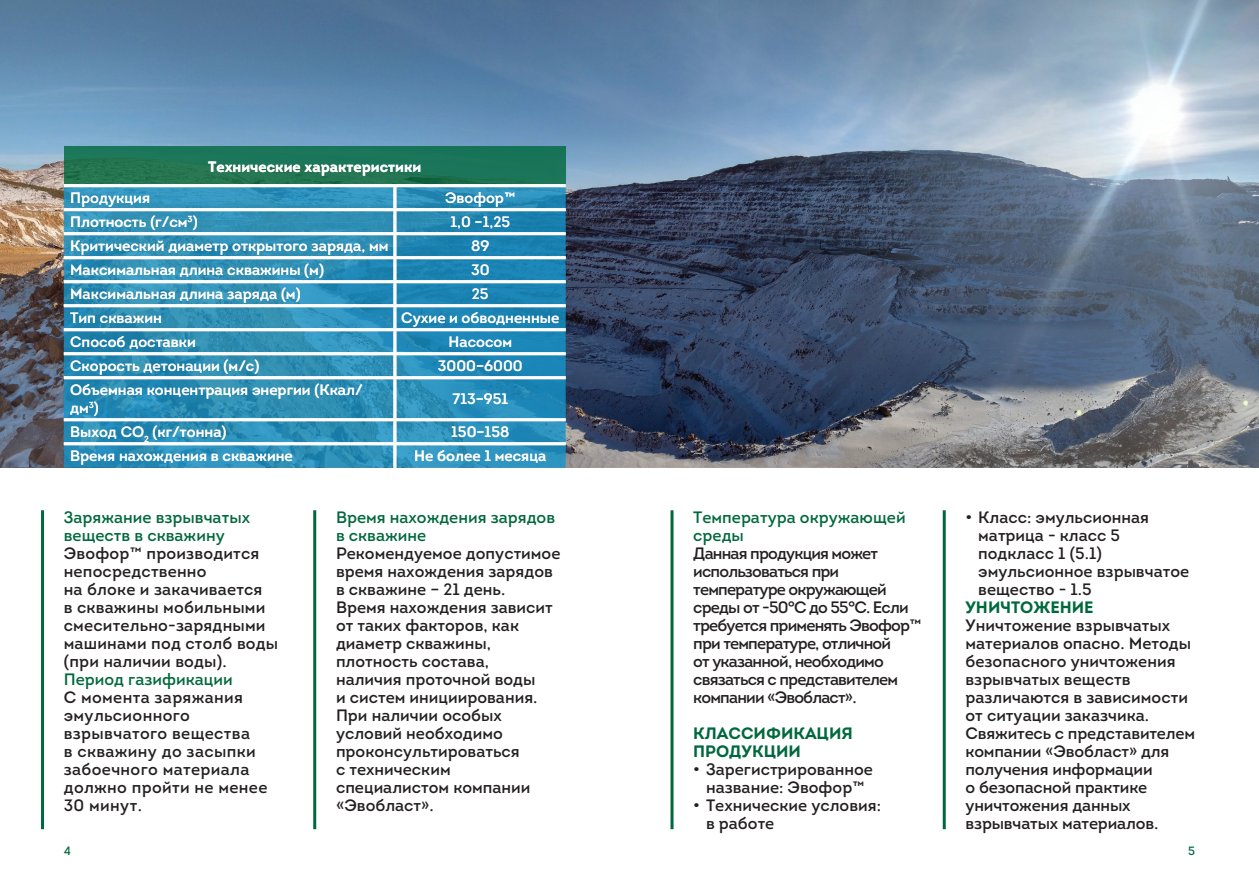
<style>
.page{position:relative;width:1259px;height:893px;background:#fff}
.page>*{position:absolute;margin:0;border:0;box-sizing:border-box;transform-origin:0 0}
.t1{font:16.5px/18px "Intro";color:#231f20}
.t2{font:16.5px/18px "Intro";letter-spacing:-.05em;color:#231f20}
.t3{font:16.5px/18px "Intro";letter-spacing:.02em;color:#231f20}
.t4{font:16.5px/18px "Intro";color:#00683d}
.t5{font:700 16.5px/18px "Intro";color:#00683d}
.t6{font:15px/18px "Intro";color:#fff}
.t7{font:700 15px "Intro";color:#fff}
.t8{font:12px "Intro";color:#00683d}
</style>
<div class="page">
<img style="left:0;top:0;width:1259px;height:468px">
<hr style="left:313px;top:510px;width:3px;height:319px;background:#00683d">
<hr style="left:41px;top:510px;width:3px;height:319px;background:#00683d">
<hr style="left:942px;top:510px;width:3px;height:319px;background:#00683d">
<hr style="left:670px;top:510px;width:3px;height:319px;background:#00683d">
<div style="left:64px;top:147px;width:502px;height:39px;background:linear-gradient(to bottom,#19765b,#24734f)"></div>
<svg style="left:64px;top:187px;width:502px;height:281px;background:#2c8eb7"></svg>
<hr style="left:64px;top:184px;width:331px;height:3px;background:#fff">
<hr style="left:395px;top:184px;width:171px;height:3px;background:#fff">
<hr style="left:393px;top:187px;width:3px;height:21px;background:#fff">
<hr style="left:64px;top:208px;width:331px;height:3px;background:#fff">
<hr style="left:395px;top:208px;width:171px;height:3px;background:#fff">
<hr style="left:393px;top:211px;width:3px;height:21px;background:#fff">
<hr style="left:64px;top:232px;width:331px;height:3px;background:#fff">
<hr style="left:395px;top:232px;width:171px;height:3px;background:#fff">
<hr style="left:393px;top:235px;width:3px;height:21px;background:#fff">
<hr style="left:64px;top:256px;width:331px;height:3px;background:#fff">
<hr style="left:395px;top:256px;width:171px;height:3px;background:#fff">
<hr style="left:393px;top:259px;width:3px;height:21px;background:#fff">
<hr style="left:64px;top:280px;width:331px;height:3px;background:#fff">
<hr style="left:395px;top:280px;width:171px;height:3px;background:#fff">
<hr style="left:393px;top:283px;width:3px;height:21px;background:#fff">
<hr style="left:64px;top:304px;width:331px;height:3px;background:#fff">
<hr style="left:395px;top:304px;width:171px;height:3px;background:#fff">
<hr style="left:393px;top:307px;width:3px;height:21px;background:#fff">
<hr style="left:64px;top:328px;width:331px;height:3px;background:#fff">
<hr style="left:395px;top:328px;width:171px;height:3px;background:#fff">
<hr style="left:393px;top:331px;width:3px;height:21px;background:#fff">
<hr style="left:64px;top:352px;width:331px;height:3px;background:#fff">
<hr style="left:395px;top:352px;width:171px;height:3px;background:#fff">
<hr style="left:393px;top:355px;width:3px;height:21px;background:#fff">
<hr style="left:64px;top:376px;width:331px;height:3px;background:#fff">
<hr style="left:395px;top:376px;width:171px;height:3px;background:#fff">
<hr style="left:393px;top:379px;width:3px;height:39px;background:#fff">
<hr style="left:64px;top:418px;width:331px;height:3px;background:#fff">
<hr style="left:395px;top:418px;width:171px;height:3px;background:#fff">
<hr style="left:393px;top:421px;width:3px;height:21px;background:#fff">
<hr style="left:64px;top:442px;width:331px;height:3px;background:#fff">
<hr style="left:395px;top:442px;width:171px;height:3px;background:#fff">
<hr style="left:393px;top:445px;width:3px;height:23px;background:#fff">
<p class="t7" style="left:208px;top:157px;width:215px">Технические характеристики</p>
<p class="t6" style="left:70px;top:189px;width:81px">Продукция</p>
<p class="t6" style="left:445px;top:189px;width:72px">Эвофор™</p>
<p class="t6" style="left:70px;top:213px;width:129px">Плотность (г/см<sup>3</sup>)</p>
<p class="t6" style="left:450px;top:213px;width:61px">1,0 –1,25</p>
<p class="t6" style="left:70px;top:237px;width:320px">Критический диаметр открытого заряда, мм</p>
<p class="t6" style="left:471px;top:237px;width:20px">89</p>
<p class="t6" style="left:70px;top:261px;width:255px">Максимальная длина скважины (м)</p>
<p class="t6" style="left:471px;top:261px;width:20px">30</p>
<p class="t6" style="left:70px;top:285px;width:232px">Максимальная длина заряда (м)</p>
<p class="t6" style="left:472px;top:285px;width:18px">25</p>
<p class="t6" style="left:70px;top:309px;width:93px">Тип скважин</p>
<p class="t6" style="left:401px;top:309px;width:159px">Сухие и обводненные</p>
<p class="t6" style="left:70px;top:333px;width:127px">Способ доставки</p>
<p class="t6" style="left:448px;top:333px;width:65px">Насосом</p>
<p class="t6" style="left:70px;top:357px;width:191px">Скорость детонации (м/с)</p>
<p class="t6" style="left:438px;top:357px;width:86px">3000–6000</p>
<p class="t6" style="left:70px;top:381px;width:294px">Объемная концентрация энергии (Ккал/ дм<sup>3</sup>)</p>
<p class="t6" style="left:452px;top:390px;width:57px">713–951</p>
<p class="t6" style="left:70px;top:423px;width:158px">Выход CO<sub>2</sub> (кг/тонна)</p>
<p class="t6" style="left:451px;top:423px;width:60px">150–158</p>
<p class="t6" style="left:70px;top:447px;width:224px">Время нахождения в скважине</p>
<p class="t6" style="left:414px;top:447px;width:133px">Не более 1 месяца</p>
<p class="t4" style="left:64px;top:508px;width:188px">Заряжание взрывчатых веществ в скважину</p>
<p class="t1" style="left:64px;top:544px;width:216px">Эвофор™ производится непосредственно<br>на блоке и закачивается<br>в скважины мобильными смесительно-зарядными машинами под столб воды (при наличии воды).</p>
<p class="t4" style="left:64px;top:670px;width:170px">Период газификации</p>
<p class="t3" style="left:64px;top:688px;width:205px">С момента заряжания эмульсионного взрывчатого вещества<br>в скважину до засыпки забоечного материала должно пройти не менее<br>30 минут.</p>
<p class="t4" style="left:336px;top:508px;width:221px">Время нахождения зарядов в скважине</p>
<p class="t1" style="left:336px;top:544px;width:226px">Рекомендуемое допустимое время нахождения зарядов в скважине – 21 день.<br>Время нахождения зависит от таких факторов, как диаметр скважины, плотность состава,<br>наличия проточной воды<br>и систем инициирования.<br>При наличии особых условий необходимо проконсультироваться<br>с техническим специалистом компании «Эвобласт».</p>
<p class="t4" style="left:693px;top:508px;width:214px">Температура окружающей среды</p>
<p class="t2" style="left:693px;top:544px;width:230px">Данная продукция может использоваться при температуре окружающей среды от -50°C до 55°C. Если требуется применять Эвофор™ при температуре, отличной<br>от указанной, необходимо связаться с представителем компании «Эвобласт».</p>
<p class="t5" style="left:693px;top:724px;width:161px">Классификация продукции</p>
<p class="t1" style="left:693px;top:760px;width:181px;text-align:center">• Зарегистрированное название: Эвофор™</p>
<p class="t1" style="left:706px;top:796px;width:176px;text-indent:-13px">• Технические условия: в работе</p>
<p class="t1" style="left:978px;top:508px;width:212px;text-indent:-13px">• Класс: эмульсионная матрица - класс 5 подкласс 1 (5.1) эмульсионное взрывчатое вещество - 1.5</p>
<p class="t5" style="left:965px;top:598px;width:130px">Уничтожение</p>
<p class="t1" style="left:965px;top:616px;width:231px">Уничтожение взрывчатых материалов опасно. Методы безопасного уничтожения взрывчатых веществ различаются в зависимости от ситуации заказчика.<br>Свяжитесь с представителем компании «Эвобласт» для получения информации<br>о безопасной практике уничтожения данных взрывчатых материалов.</p>
<p class="t8" style="left:64px;top:843px;width:9px">4</p>
<p class="t8" style="left:1188px;top:843px;width:8px">5</p>
</div>
